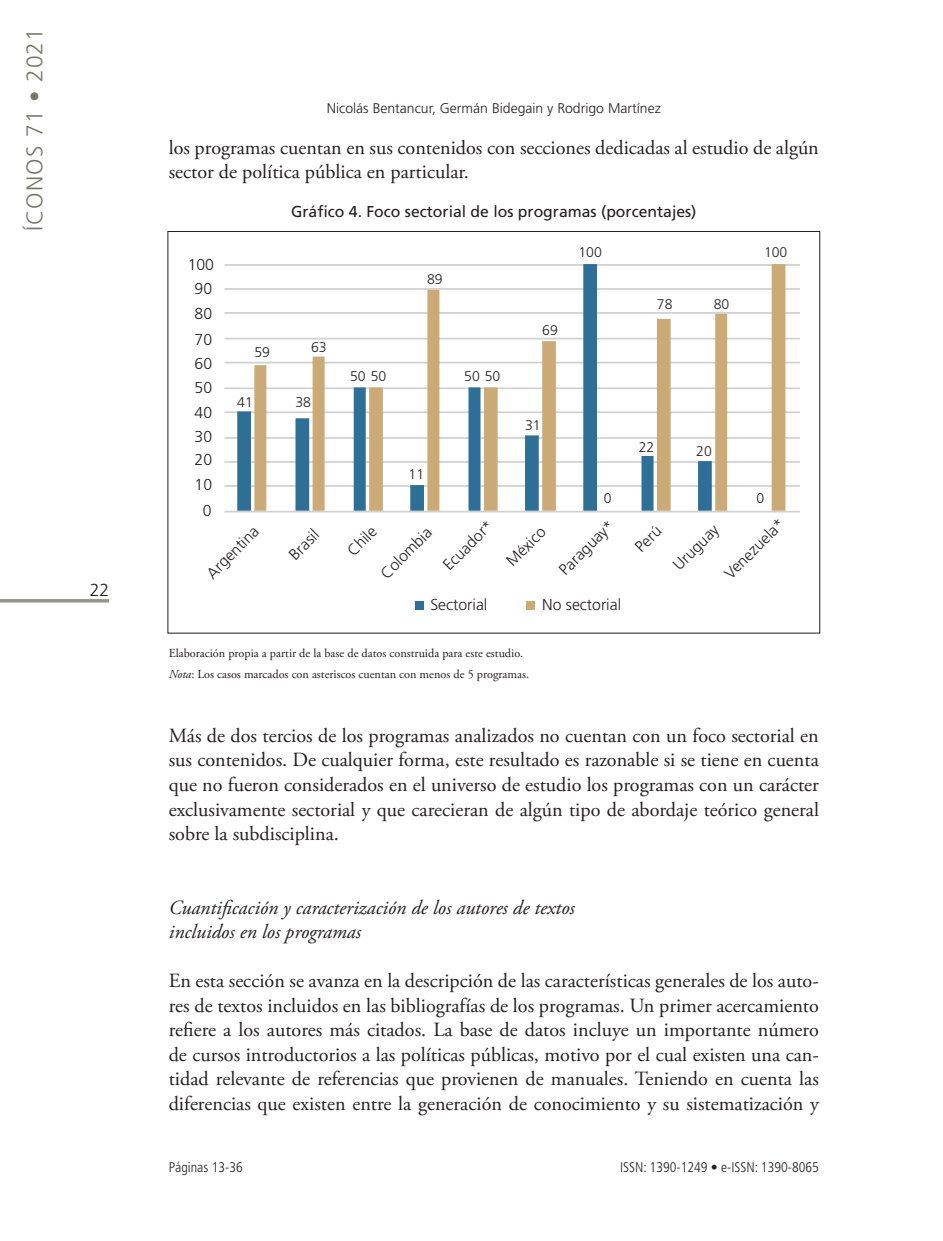
<style>
.page{position:relative;width:943px;height:1241px;background:#fff}
.page>*{position:absolute;margin:0;border:0;box-sizing:border-box;transform-origin:0 0}
.t1{font:300 22.75px "Frutiger";letter-spacing:.05em;color:#747869}
.t2{font:20.12px/24.5px "Adobe Garamond Pro";color:#231f20;text-align:justify}
.t3{font:italic 20.12px/24.5px "Adobe Garamond Pro";color:#231f20}
.t4{font:300 17.5px "Frutiger";color:#231f20}
.t5{font:300 15.75px/24.7px "Frutiger";color:#231f20;text-align:center}
.t6{font:15.75px "Frutiger";color:#231f20}
.t7{font:300 14px "Frutiger";color:#231f20}
.t8{font:300 condensed 14px "Frutiger";color:#231f20}
.t9{font:12.25px/21.7px "Adobe Garamond Pro";color:#231f20}
.s1{font-style:italic}
</style>
<div class="page">
<hr style="left:0;top:599px;width:109px;height:3px;background:#96978a">
<hr style="left:224px;top:485px;width:576px;height:1px;background:#cfd1d0">
<hr style="left:224px;top:461px;width:576px;height:2px;background:#cfd1d0">
<hr style="left:224px;top:437px;width:576px;height:2px;background:#cfd1d0">
<hr style="left:224px;top:411px;width:576px;height:2px;background:#cfd1d0">
<hr style="left:224px;top:387px;width:576px;height:2px;background:#cfd1d0">
<hr style="left:224px;top:361px;width:576px;height:2px;background:#cfd1d0">
<hr style="left:224px;top:338px;width:576px;height:1px;background:#cfd1d0">
<hr style="left:224px;top:312px;width:576px;height:2px;background:#cfd1d0">
<hr style="left:224px;top:288px;width:576px;height:2px;background:#cfd1d0">
<hr style="left:224px;top:264px;width:576px;height:2px;background:#cfd1d0">
<svg style="left:237px;top:313px;width:17px;height:197px"></svg>
<svg style="left:254px;top:264px;width:531px;height:246px"></svg>
<hr style="left:224px;top:510px;width:576px;height:2px;background:#cfd1d0">
<div style="left:415px;top:601px;width:9px;height:9px;background:#2e6f97"></div>
<div style="left:525px;top:601px;width:9px;height:9px;background:#cbaa76"></div>
<p class="t1" style="left:22px;top:231px;width:204px;rotate:-90deg">ÍCONOS 71 • 2021</p>
<p class="t4" style="left:90px;top:580px;width:21px">22</p>
<p class="t7" style="left:327px;top:100px;width:335px">Nicolás Bentancur, Germán Bidegain y Rodrigo Martínez</p>
<p class="t2" style="left:169px;top:136px;width:651px">los programas cuentan en sus contenidos con secciones dedicadas al estudio de algún sector de política pública en particular.</p>
<p class="t6" style="left:291px;top:202px;width:407px">Gráfico 4. Foco sectorial de los programas (porcentajes)</p>
<p class="t7" style="left:764px;top:244px;width:25px">100</p>
<p class="t7" style="left:578px;top:245px;width:25px">100</p>
<p class="t5" style="left:188px;top:252px;width:28px">100<br>90<br>80<br>70<br>60<br>50<br>40</p>
<p class="t5" style="left:194px;top:425px;width:19px;line-height:22.4px;text-align:left">30<br>20</p>
<p class="t5" style="left:194px;top:470px;width:19px;line-height:26.6px">10<br>0</p>
<p class="t7" style="left:427px;top:271px;width:17px">89</p>
<p class="t7" style="left:657px;top:296px;width:17px">78</p>
<p class="t7" style="left:713px;top:296px;width:17px">80</p>
<p class="t7" style="left:542px;top:322px;width:17px">69</p>
<p class="t7" style="left:311px;top:339px;width:17px">63</p>
<p class="t7" style="left:254px;top:344px;width:17px">59</p>
<p class="t7" style="left:350px;top:368px;width:38px">50 50</p>
<p class="t7" style="left:464px;top:368px;width:38px">50 50</p>
<p class="t7" style="left:295px;top:394px;width:17px">38</p>
<p class="t7" style="left:237px;top:394px;width:17px">41</p>
<p class="t7" style="left:525px;top:417px;width:17px">31</p>
<p class="t7" style="left:638px;top:439px;width:17px">22</p>
<p class="t7" style="left:696px;top:443px;width:17px">20</p>
<p class="t7" style="left:408px;top:466px;width:17px">11</p>
<p class="t7" style="left:756px;top:490px;width:9px">0</p>
<p class="t7" style="left:603px;top:490px;width:9px">0</p>
<p class="t5" style="left:200px;top:567px;width:68px;rotate:-45deg">Argentina</p>
<p class="t5" style="left:283px;top:548px;width:37px;rotate:-45deg">Brasil</p>
<p class="t5" style="left:341px;top:544px;width:36px;rotate:-45deg">Chile</p>
<p class="t5" style="left:374px;top:567px;width:66px;rotate:-45deg">Colombia</p>
<p class="t5" style="left:437px;top:558px;width:65px;rotate:-45deg">Ecuador*</p>
<p class="t5" style="left:500px;top:554px;width:50px;rotate:-45deg">México</p>
<p class="t5" style="left:553px;top:563px;width:72px;rotate:-45deg">Paraguay*</p>
<p class="t5" style="left:629px;top:540px;width:31px;rotate:-45deg">Perú</p>
<p class="t5" style="left:667px;top:558px;width:59px;rotate:-45deg">Uruguay</p>
<p class="t5" style="left:718px;top:567px;width:79px;rotate:-45deg">Venezuela*</p>
<p class="t5" style="left:430px;top:592px;width:59px">Sectorial</p>
<p class="t5" style="left:542px;top:592px;width:81px">No sectorial</p>
<p class="t9" style="left:169px;top:642px;width:362px">Elaboración propia a partir de la base de datos construida para este estudio.<br><span class="s1">Nota</span>: Los casos marcados con asteriscos cuentan con menos de 5 programas.</p>
<p class="t2" style="left:169px;top:724px;width:651px">Más de dos tercios de los programas analizados no cuentan con un foco sectorial en sus contenidos. De cualquier forma, este resultado es razonable si se tiene en cuenta que no fueron considerados en el universo de estudio los programas con un carácter exclusivamente sectorial y que carecieran de algún tipo de abordaje teórico general sobre la subdisciplina.</p>
<p class="t3" style="left:169px;top:895px;width:407px">Cuantificación y caracterización de los autores de textos incluidos en los programas</p>
<p class="t2" style="left:169px;top:969px;width:651px">En esta sección se avanza en la descripción de las características generales de los auto&shy;res de textos incluidos en las bibliografías de los programas. Un primer acercamiento refiere a los autores más citados. La base de datos incluye un importante número de cursos introductorios a las políticas públicas, motivo por el cual existen una can&shy;tidad relevante de referencias que provienen de manuales. Teniendo en cuenta las diferencias que existen entre la generación de conocimiento y su sistematización y</p>
<p class="t8" style="left:169px;top:1158px;width:76px">Páginas 13-36</p>
<p class="t8" style="left:620px;top:1158px;width:200px">ISSN: 1390-1249 • e-ISSN: 1390-8065</p>
</div>
